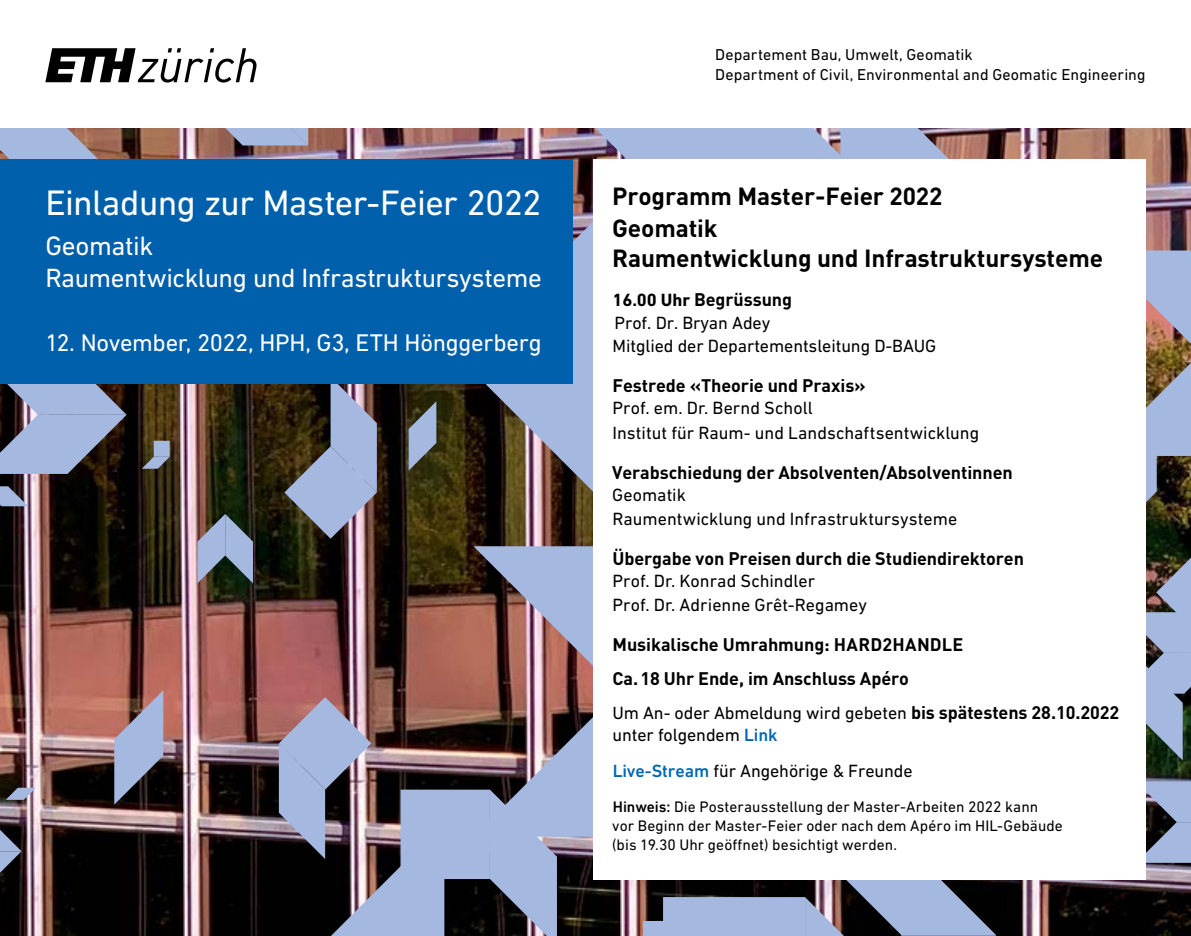
<style>
.page{position:relative;width:1191px;height:936px;background:#fff}
.page>*{position:absolute;margin:0;border:0;box-sizing:border-box;transform-origin:0 0}
.Titel_A5__DIN_Next_R{font:36px "DIN Next W1 G";letter-spacing:-.02em;color:#fff}
.Titel_A5__DIN_Next_R-2{font:27px "DIN Next W1 G";letter-spacing:-.015em;color:#fff}
.Titel_A5__DIN_Next_R-3{font:26.8px "DIN Next W1 G";letter-spacing:-.02em;color:#fff}
.Lauftext__Linksbündi{font:700 24.4px/31px "DIN Pro";letter-spacing:-.005em;color:#000}
.Untertitel_A5__DIN_N{font:24.4px "DIN Next W1 G";letter-spacing:-.01em;color:#fff}
.Lauftext__Linksbündi-2{font:18px/23px "DIN Next W1 G";letter-spacing:-.005em;color:#000}
.Lauftext__Linksbündi-3{font:700 18px/22px "DIN Pro";letter-spacing:-.005em;color:#000}
.ETH-Organisationsein{font:16px/20px "DIN Next W1 G";letter-spacing:.005em;color:#000}
.Lauftext__Linksbündi-4{font:15.6px/19px "DIN Next W1 G";letter-spacing:.005em;color:#000}
.s1{font-weight:700}
.s2{font-family:"DIN Pro";font-weight:700}
.s3{font-family:"Arial";font-size:17px}
.s4{font-family:"DIN Next W1 G";font-weight:400}
.s5{font-weight:500;color:#0069b4}
.s6{font-weight:500}
</style>
<div class="page">
<img style="left:0;top:128px;width:1191px;height:807px">
<div style="left:663px;top:897px;width:142px;height:38px;background:#a5b8e0"></div>
<svg style="left:6px;top:787px;width:30px;height:12px"></svg>
<div style="left:400px;top:789px;width:90px;height:90px;background:#a5b8e0"></div>
<svg style="left:490px;top:836px;width:67px;height:99px;background:#8591ae"></svg>
<div style="left:643px;top:920px;width:29px;height:15px;background:#a5b8e0"></div>
<svg style="left:0;top:829px;width:22px;height:43px"></svg>
<svg style="left:0;top:924px;width:34px;height:11px"></svg>
<svg style="left:408px;top:401px;width:28px;height:69px;background:#747e88"></svg>
<svg style="left:114px;top:690px;width:49px;height:114px;background:#827e92"></svg>
<img style="left:279px;top:697px;width:165px;height:238px">
<svg style="left:473px;top:546px;width:119px;height:145px;background:#957f8b"></svg>
<img style="left:473px;top:691px;width:119px;height:145px">
<img style="left:496px;top:128px;width:344px;height:45px">
<svg style="left:840px;top:128px;width:154px;height:31px;background:#9c97ac"></svg>
<svg style="left:486px;top:179px;width:106px;height:359px;background:#75727c"></svg>
<svg style="left:1145px;top:250px;width:46px;height:94px;background:#aba8c0"></svg>
<img style="left:805px;top:363px;width:386px;height:573px">
<div style="left:0;top:159px;width:573px;height:224px;background:#0060ac"></div>
<div style="left:592px;top:159px;width:553px;height:720px;background:#fff"></div>
<svg style="left:0;top:48px;width:377px;height:535px"></svg>
<p class="Titel_A5__DIN_Next_R" style="left:45px;top:181px;width:498px">Einladung zur Master-Feier 2022</p>
<p class="Titel_A5__DIN_Next_R-2" style="left:45px;top:230px;width:109px">Geomatik</p>
<p class="Titel_A5__DIN_Next_R-3" style="left:45px;top:262px;width:498px">Raumentwicklung und Infrastruktursysteme</p>
<p class="Untertitel_A5__DIN_N" style="left:45px;top:328px;width:498px">12. November, 2022, HPH, G3, ETH Hönggerberg</p>
<p class="ETH-Organisationsein" style="left:715px;top:44px;width:432px">Departement Bau, Umwelt, Geomatik<br>Department of Civil, Environmental and Geomatic Engineering</p>
<p class="Lauftext__Linksbündi" style="left:612px;top:177px;width:492px">Programm Master-Feier 2022<br>Geomatik<br>Raumentwicklung und Infrastruktursysteme</p>
<p class="Lauftext__Linksbündi-2" style="left:612px;top:288px;width:325px"><span class="s1">16.00 Uhr</span> <span class="s2">Begrüssung<br></span>Prof. Dr. Br<span class="s3">y</span>an Adey<br>Mitglied der Departementsleitung D-BAUG</p>
<p class="Lauftext__Linksbündi-3" style="left:612px;top:372px;width:255px">Festrede «Theorie und Praxis»<br><span class="s4">Prof. em. Dr. Bernd Scholl</span></p>
<p class="Lauftext__Linksbündi-2" style="left:612px;top:421px;width:368px">Institut für Raum- und Landschaftsentwicklung</p>
<p class="Lauftext__Linksbündi-3" style="left:612px;top:459px;width:402px">Verabschiedung der Absolventen/Absolventinnen<br><span class="s4">Geomatik</span></p>
<p class="Lauftext__Linksbündi-2" style="left:612px;top:507px;width:346px">Raumentwicklung und Infrastruktursysteme</p>
<p class="Lauftext__Linksbündi-3" style="left:612px;top:545px;width:413px">Übergabe von Preisen durch die Studiendirektoren</p>
<p class="Lauftext__Linksbündi-2" style="left:612px;top:569px;width:204px">Prof. Dr. Konrad Schindler</p>
<p class="Lauftext__Linksbündi-2" style="left:612px;top:593px;width:256px">Prof. Dr. Adrienne Grêt-Regamey</p>
<p class="Lauftext__Linksbündi-3" style="left:612px;top:631px;width:352px">Musikalische Umrahmung: HARD2HANDLE</p>
<p class="Lauftext__Linksbündi-3" style="left:612px;top:665px;width:298px">Ca. 18 Uhr Ende, im Anschluss Apéro</p>
<p class="Lauftext__Linksbündi-2" style="left:612px;top:701px;width:508px">Um An- oder Abmeldung wird gebeten <span class="s2">bis spätestens 28.10.2022</span></p>
<p class="Lauftext__Linksbündi-2" style="left:612px;top:723px;width:167px">unter folgendem <span class="s5">Link</span></p>
<p class="Lauftext__Linksbündi-2" style="left:612px;top:759px;width:301px"><span class="s5">Live-Stream</span> für Angehörige &amp; Freunde</p>
<p class="Lauftext__Linksbündi-4" style="left:612px;top:797px;width:452px"><span class="s6">Hinweis:</span> Die Posterausstellung der Master-Arbeiten 2022 kann vor Beginn der Master-Feier oder nach dem Apéro im HIL-Gebäude (bis 19.30 Uhr geöffnet) besichtigt werden.</p>
</div>
